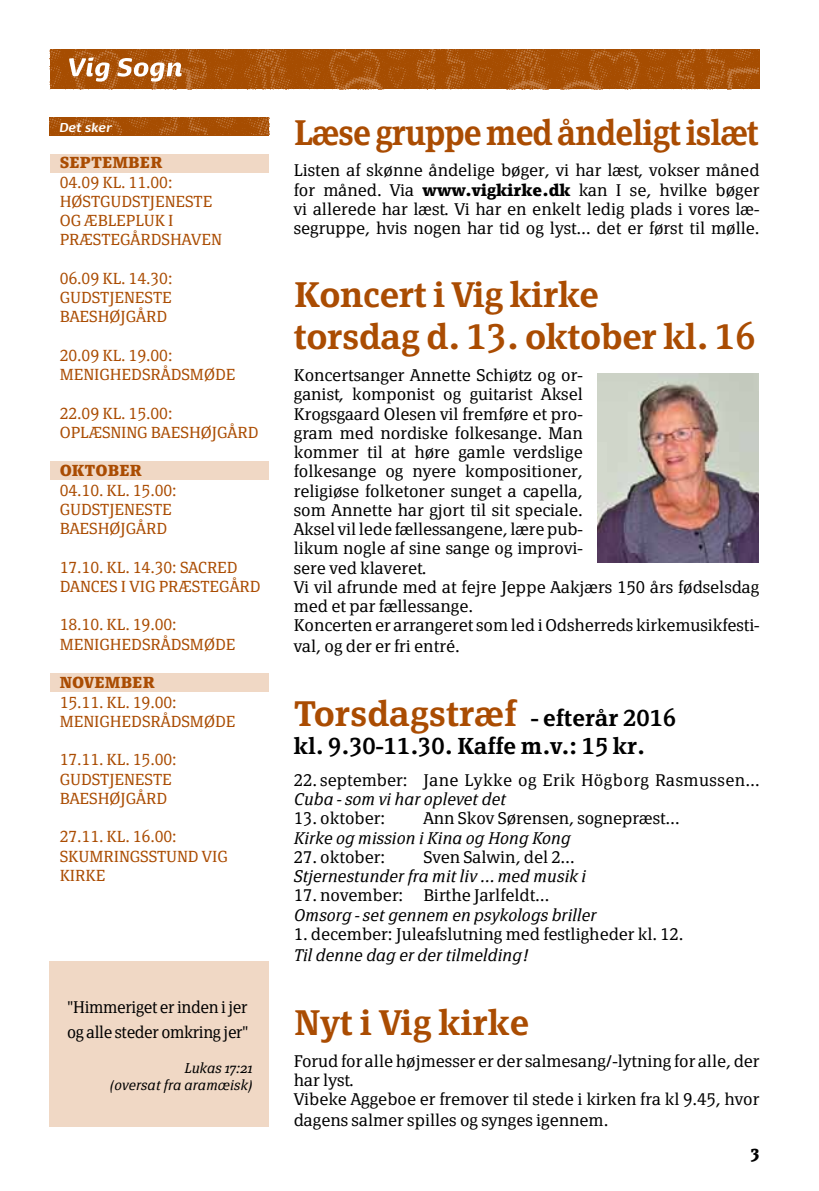
<style>
.page{position:relative;width:819px;height:1191px;background:#fff}
.page>*{position:absolute;margin:0;border:0;box-sizing:border-box;transform-origin:0 0}
.t1{font:600 35px/42px "Page Serif TF";letter-spacing:-.01em;color:#aa4c02}
.t2{font:600 35px "Page Serif";color:#aa4c02}
.t3{font:600 35px "Page Serif";letter-spacing:-.03em;color:#aa4c02;scale:.92 1}
.t4{font:600 22.75px "Page Serif TF";color:#000}
.t5{font:700 17.5px "Page Serif";color:#000}
.t6{font:300 16.62px/19.2px "Page Serif TF";color:#000}
.t7{font:italic 300 16.62px "Page Serif TF";color:#000}
.t8{font:300 16.62px "Page Serif TF";letter-spacing:.025em;color:#000}
.t9{font:300 16.62px/24.5px "Page Serif";letter-spacing:-.02em;color:#000;scale:.95 1}
.t10{font:300 15.75px/19.2px "Page Serif TF";color:#aa4c02}
.t11{font:700 15.75px "Page Serif TF";color:#aa4c02}
.t12{font:italic 300 14px/17.5px "Page Serif";color:#000;text-align:right}
.t13{font:italic 700 12.25px "Dancer TF";color:#fff}
.s1{font-weight:700}
.s2{font-family:"Page Serif TF";font-size:22.75px;color:#000}
</style>
<div class="page">
<img style="left:50px;top:50px;width:708px;height:39px">
<svg style="left:69px;top:57px;width:41px;height:25px"></svg>
<svg style="left:117px;top:58px;width:65px;height:24px"></svg>
<img style="left:50px;top:117px;width:219px;height:18px">
<div style="left:50px;top:461px;width:219px;height:19px;background:#f0d8c5"></div>
<div style="left:50px;top:673px;width:219px;height:19px;background:#f0d8c5"></div>
<div style="left:50px;top:154px;width:219px;height:19px;background:#f0d8c5"></div>
<div style="left:50px;top:961px;width:219px;height:165px;background:#f0d8c5"></div>
<img style="left:597px;top:373px;width:161px;height:189px">
<p class="t13" style="left:59px;top:120px;width:54px">Det sker</p>
<p class="t11" style="left:60px;top:153px;width:104px">SEPTEMBER</p>
<p class="t10" style="left:60px;top:172px;width:164px">04.09 KL. 11.00:<br>HØSTGUDSTJENESTE<br>OG ÆBLEPLUK I<br>PRÆSTEGÅRDSHAVEN</p>
<p class="t10" style="left:60px;top:269px;width:114px;text-align:justify">06.09 KL. 14.30:<br>GUDSTJENESTE BAESHØJGÅRD</p>
<p class="t10" style="left:60px;top:346px;width:177px">20.09 KL. 19.00:<br>MENIGHEDSRÅDSMØDE</p>
<p class="t10" style="left:60px;top:403px;width:200px">22.09 KL. 15.00:<br>OPLÆSNING BAESHØJGÅRD</p>
<p class="t11" style="left:60px;top:461px;width:84px">OKTOBER</p>
<p class="t10" style="left:60px;top:480px;width:119px">04.10. KL. 15.00:<br>GUDSTJENESTE<br>BAESHØJGÅRD</p>
<p class="t10" style="left:60px;top:557px;width:202px">17.10. KL. 14.30: SACRED<br>DANCES I VIG PRÆSTEGÅRD</p>
<p class="t10" style="left:60px;top:615px;width:177px">18.10. KL. 19.00:<br>MENIGHEDSRÅDSMØDE</p>
<p class="t11" style="left:60px;top:673px;width:97px">NOVEMBER</p>
<p class="t10" style="left:60px;top:692px;width:177px">15.11. KL. 19.00:<br>MENIGHEDSRÅDSMØDE</p>
<p class="t10" style="left:60px;top:750px;width:119px">17.11. KL. 15.00:<br>GUDSTJENESTE<br>BAESHØJGÅRD</p>
<p class="t10" style="left:60px;top:827px;width:170px">27.11. KL. 16.00:<br>SKUMRINGSSTUND VIG<br>KIRKE</p>
<p class="t9" style="left:67px;top:994px;width:192px">"Himmeriget er inden i jer og alle steder omkring jer"</p>
<p class="t12" style="left:110px;top:1058px;width:144px">Lukas 17:21<br>(oversat fra aramæisk)</p>
<h1 class="t3" style="left:294px;top:112px;width:507px">Læse gruppe med åndeligt islæt</h1>
<p class="t6" style="left:294px;top:161px;width:467px;text-align:justify">Listen af skønne åndelige bøger, vi har læst, vokser måned for måned. Via <span class="s1">www.vigkirke.dk</span> kan I se, hvilke bøger vi allerede har læst. Vi har en enkelt ledig plads i vores læ&shy;segruppe, hvis nogen har tid og lyst… det er først til mølle.</p>
<h1 class="t1" style="left:294px;top:274px;width:463px">Koncert i Vig kirke<br>torsdag d. 13. oktober kl. 16</h1>
<p class="t6" style="left:294px;top:365px;width:467px">Koncertsanger Annette Schiøtz og or-<br>ganist, komponist og guitarist Aksel<br>Krogsgaard Olesen vil fremføre et pro-<br>gram med nordiske folkesange. Man<br>kommer til at høre gamle verdslige<br>folkesange og nyere kompositioner,<br>religiøse folketoner sunget a capella,<br>som Annette har gjort til sit speciale.<br>Aksel vil lede fællessangene, lære pub-<br>likum nogle af sine sange og improvi-<br>sere ved klaveret.<br>Vi vil afrunde med at fejre Jeppe Aakjærs 150 års fødselsdag med et par fællessange.<br>Koncerten er arrangeret som led i Odsherreds kirkemusikfesti-</p>
<p class="t6" style="left:294px;top:637px;width:167px">val, og der er fri entré.</p>
<h1 class="t2" style="left:294px;top:693px;width:384px">Torsdagstræf <span class="s2">- efterår 2016</span></h1>
<h2 class="t4" style="left:294px;top:732px;width:352px">kl. 9.30-11.30. Kaffe m.v.: 15 kr.</h2>
<p class="t8" style="left:294px;top:770px;width:467px">22. september: Jane Lykke og Erik Högborg Rasmussen…</p>
<p class="t7" style="left:294px;top:789px;width:214px">Cuba - som vi har oplevet det</p>
<p class="t6" style="left:294px;top:808px;width:93px">13. oktober:</p>
<p class="t6" style="left:423px;top:808px;width:257px">Ann Skov Sørensen, sognepræst…</p>
<p class="t7" style="left:294px;top:828px;width:278px">Kirke og mission i Kina og Hong Kong</p>
<p class="t6" style="left:294px;top:847px;width:93px">27. oktober:</p>
<p class="t6" style="left:423px;top:847px;width:153px">Sven Salwin, del 2…</p>
<p class="t7" style="left:294px;top:866px;width:294px">Stjernestunder fra mit liv … med musik i</p>
<p class="t6" style="left:294px;top:885px;width:257px">17. november: Birthe Jarlfeldt…</p>
<p class="t7" style="left:294px;top:905px;width:304px">Omsorg - set gennem en psykologs briller</p>
<p class="t6" style="left:294px;top:924px;width:391px">1. december: Juleafslutning med festligheder kl. 12.</p>
<p class="t7" style="left:294px;top:945px;width:237px">Til denne dag er der tilmelding!</p>
<h1 class="t2" style="left:294px;top:1002px;width:237px">Nyt i Vig kirke</h1>
<p class="t6" style="left:294px;top:1051px;width:467px">Forud for alle højmesser er der salmesang/-lytning for alle, der har lyst.<br>Vibeke Aggeboe er fremover til stede i kirken fra kl 9.45, hvor</p>
<p class="t6" style="left:294px;top:1110px;width:316px">dagens salmer spilles og synges igennem.</p>
<p class="t5" style="left:751px;top:1141px;width:10px">3</p>
</div>
